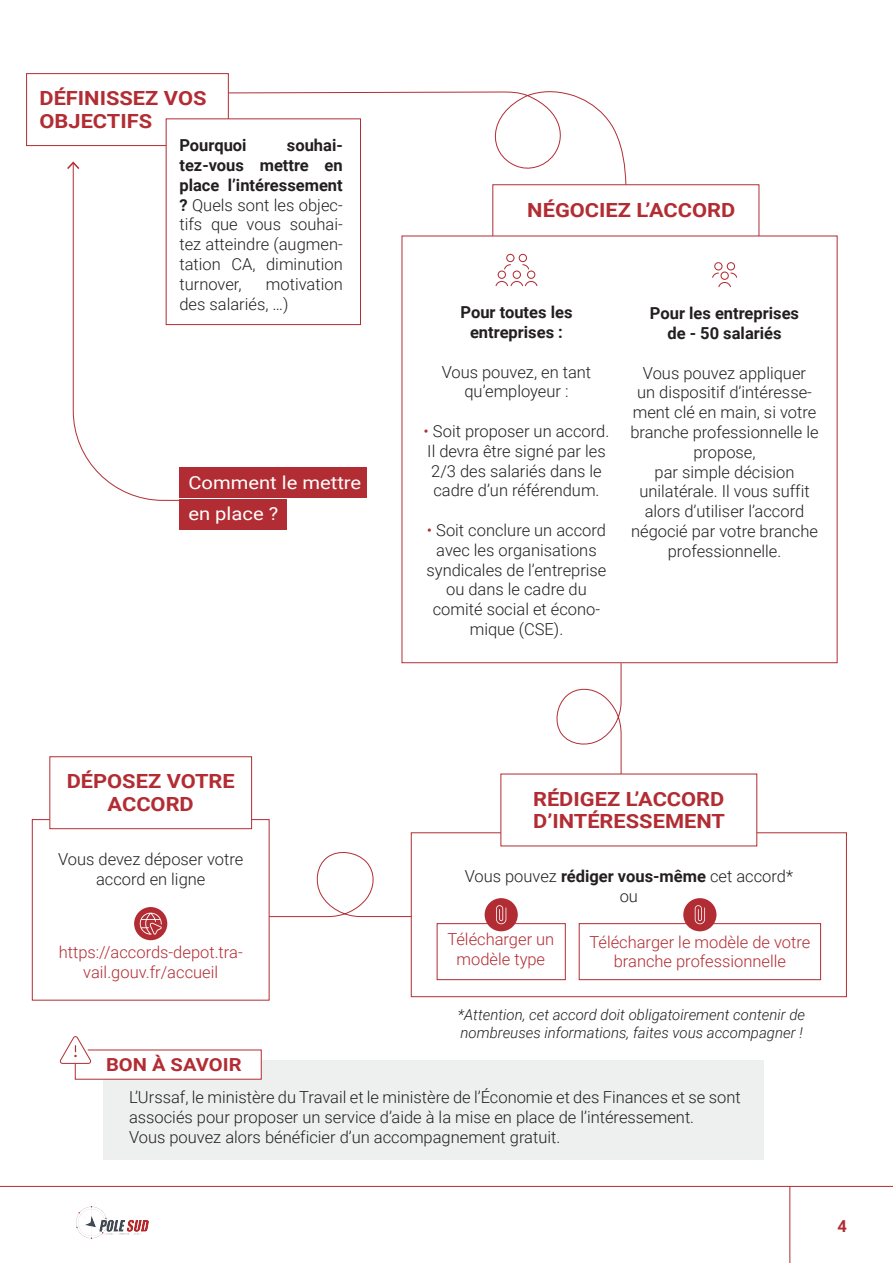
<style>
.page{position:relative;width:893px;height:1263px;background:#fff}
.page>*{position:absolute;margin:0;border:0;box-sizing:border-box;transform-origin:0 0}
.t1{font:700 19.5px/22.5px "Roboto";color:#b22d33;scale:1.12 1}
.t2{font:18px/31.5px "Roboto";color:#fff;scale:1.12 1}
.t3{font:700 18px "Roboto";color:#b22d33;scale:1.12 1}
.t4{font:300 16.5px/19.8px "Roboto";color:#231f20;text-align:center}
.t5{font:300 16.5px/19.8px "Roboto";color:#b32c33;text-align:center}
.t6{font:700 16.5px/19.8px "Roboto";color:#231f20;text-align:center}
.t7{font:300 16.5px/19.8px "Roboto";color:#b22d33;text-align:center}
.t8{font:700 16.5px "Roboto";color:#b22d33}
.t9{font:italic 300 15px/18px "Roboto";color:#231f20}
.s1{font-weight:700}
.s2{color:#b22d33}
</style>
<div class="page">
<div style="left:180px;top:499px;width:107px;height:31px;background:#b22d33"></div>
<div style="left:180px;top:467px;width:187px;height:31px;background:#b22d33"></div>
<img style="left:76px;top:1207px;width:72px;height:31px">
<hr style="left:0;top:1186px;width:893px;height:1px;background:#b22d33">
<hr style="left:790px;top:1186px;width:1px;height:77px;background:#b22d33">
<div style="left:26px;top:73px;width:203px;height:73px;border:1px solid #b22d33"></div>
<div style="left:166px;top:118px;width:195px;height:207px;background:#fff;border:1px solid #b22d33"></div>
<svg style="left:228px;top:91px;width:399px;height:95px"></svg>
<div style="left:492px;top:184px;width:267px;height:73px;border:1px solid #b22d33"></div>
<div style="left:402px;top:236px;width:435px;height:427px;background:#fff"></div>
<svg style="left:553px;top:662px;width:69px;height:112px"></svg>
<div style="left:411px;top:832px;width:436px;height:165px;background:#fff;border:1px solid #b22d33"></div>
<div style="left:32px;top:819px;width:237px;height:181px;background:#fff;border:1px solid #b22d33"></div>
<svg style="left:72px;top:162px;width:191px;height:339px"></svg>
<svg style="left:67px;top:161px;width:12px;height:8px"></svg>
<div style="left:500px;top:774px;width:257px;height:72px;background:#fff"></div>
<svg style="left:712px;top:262px;width:25px;height:25px"></svg>
<svg style="left:495px;top:254px;width:42px;height:32px"></svg>
<div style="left:437px;top:923px;width:129px;height:57px;border:1px solid #b32c33"></div>
<div style="left:579px;top:923px;width:242px;height:57px;border:1px solid #b32c33"></div>
<div style="left:485px;top:898px;width:33px;height:33px;background:#b22d33;border-radius:50%"></div>
<svg style="left:496px;top:905px;width:10px;height:19px"></svg>
<div style="left:683px;top:898px;width:33px;height:33px;background:#b22d33;border-radius:50%"></div>
<svg style="left:695px;top:905px;width:10px;height:19px"></svg>
<div style="left:49px;top:756px;width:203px;height:73px;background:#fff;border:1px solid #b22d33"></div>
<div style="left:134px;top:907px;width:33px;height:33px;background:#b22d33;border-radius:50%"></div>
<svg style="left:140px;top:913px;width:22px;height:22px"></svg>
<div style="left:103px;top:1060px;width:660px;height:100px;background:#eef0ef"></div>
<svg style="left:60px;top:1036px;width:202px;height:44px"></svg>
<svg style="left:268px;top:849px;width:144px;height:68px"></svg>
<p class="t1" style="left:39px;top:86px;width:151px">DÉFINISSEZ VOS<br>OBJECTIFS</p>
<p class="t6" style="left:179px;top:135px;width:69px">Pourquoi</p>
<p class="t4" style="left:179px;top:135px;width:165px;text-align:justify;text-indent:107px"><span class="s1">souhai&shy;tez-vous mettre en place l’intéressement ?</span> Quels sont les objec&shy;tifs que vous souhai&shy;tez atteindre (augmen&shy;tation CA, diminution turnover,</p>
<p class="t4" style="left:179px;top:273px;width:165px;text-align:left;text-indent:86px">motivation des salariés, …)</p>
<p class="t2" style="left:188px;top:466px;width:156px">Comment le mettre en place ?</p>
<p class="t1" style="left:527px;top:198px;width:187px">NÉGOCIEZ L’ACCORD</p>
<p class="t6" style="left:460px;top:302px;width:113px">Pour toutes les entreprises :</p>
<p class="t4" style="left:442px;top:361px;width:151px">Vous pouvez, en tant qu’employeur :</p>
<p class="t4" style="left:424px;top:421px;width:187px"><span class="s2">•</span> Soit proposer un accord.<br>Il devra être signé par les<br>2/3 des salariés dans le cadre d’un référendum.</p>
<p class="t4" style="left:426px;top:520px;width:181px"><span class="s2">•</span> Soit conclure un accord avec les organisations syndicales de l’entreprise ou dans le cadre du comité social et écono&shy;mique (CSE).</p>
<p class="t6" style="left:650px;top:303px;width:151px">Pour les entreprises de - 50 salariés</p>
<p class="t4" style="left:630px;top:362px;width:190px">Vous pouvez appliquer<br>un dispositif d’intéresse&shy;ment clé en main, si votre branche professionnelle le propose,<br>par simple décision unilatérale. Il vous suffit alors d’utiliser l’accord négocié par votre branche professionnelle.</p>
<p class="t1" style="left:67px;top:769px;width:152px;text-align:center">DÉPOSEZ VOTRE<br>ACCORD</p>
<p class="t4" style="left:58px;top:848px;width:187px">Vous devez déposer votre accord en ligne</p>
<p class="t7" style="left:59px;top:942px;width:186px">https://accords-depot.tra&shy;vail.gouv.fr/accueil</p>
<p class="t1" style="left:533px;top:787px;width:173px">RÉDIGEZ L’ACCORD<br>D’INTÉRESSEMENT</p>
<p class="t4" style="left:465px;top:865px;width:330px">Vous pouvez <span class="s1">rédiger vous-même</span> cet accord* ou</p>
<p class="t5" style="left:447px;top:929px;width:108px">Télécharger un modèle type</p>
<p class="t5" style="left:589px;top:931px;width:222px">Télécharger le modèle de votre branche professionnelle</p>
<p class="t9" style="left:458px;top:1005px;width:349px">*Attention, cet accord doit obligatoirement contenir de nombreuses informations, faites vous accompagner !</p>
<p class="t3" style="left:106px;top:1052px;width:122px">BON À SAVOIR</p>
<p class="t4" style="left:129px;top:1087px;width:613px;text-align:left">L’Urssaf, le ministère du Travail et le ministère de l’Économie et des Finances et se sont associés pour proposer un service d’aide à la mise en place de l’intéressement.<br>Vous pouvez alors bénéficier d’un accompagnement gratuit.</p>
<p class="t8" style="left:838px;top:1214px;width:11px">4</p>
</div>
